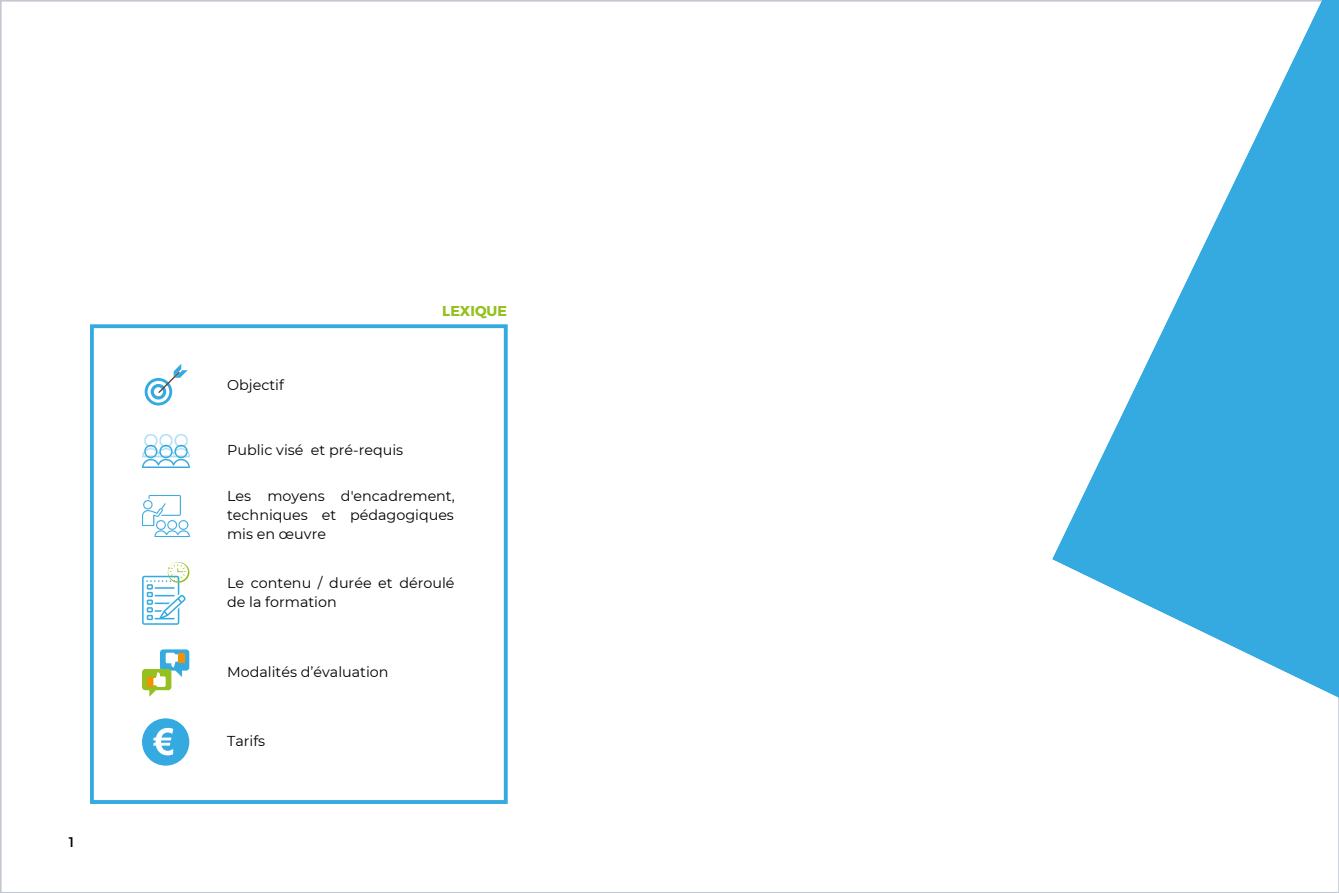
<style>
.page{position:relative;width:1339px;height:893px;background:#fff}
.page>*{position:absolute;margin:0;border:0;box-sizing:border-box;transform-origin:0 0}
.t1{font:14.35px/19.1px "Montserrat";color:#000;text-align:justify}
.t2{font:700 14.35px "Montserrat";color:#94c11f}
.t3{font:14px "Montserrat";color:#000}
</style>
<div class="page">
<svg style="left:1052px;top:0;width:287px;height:713px;fill:#34aae1"></svg>
<svg style="left:90px;top:324px;width:418px;height:480px"></svg>
<svg style="left:143px;top:376px;width:31px;height:31px"></svg>
<svg style="left:145px;top:378px;width:27px;height:27px"></svg>
<svg style="left:148px;top:381px;width:21px;height:21px"></svg>
<div style="left:151px;top:384px;width:15px;height:15px;background:#34aae1;border-radius:50%"></div>
<div style="left:154px;top:387px;width:9px;height:9px;background:#fff;border-radius:50%"></div>
<svg style="left:158px;top:364px;width:30px;height:29px"></svg>
<svg style="left:142px;top:649px;width:47px;height:47px"></svg>
<svg style="left:142px;top:562px;width:47px;height:62px"></svg>
<div style="left:142px;top:718px;width:47px;height:47px;background:#34aae1;border-radius:50%"></div>
<svg style="left:153px;top:727px;width:20px;height:28px"></svg>
<img style="left:142px;top:434px;width:47px;height:33px">
<img style="left:142px;top:496px;width:47px;height:40px">
<p class="t3" style="left:69px;top:832px;width:7px">1</p>
<p class="t1" style="left:227px;top:375px;width:58px">Objectif</p>
<p class="t2" style="left:442px;top:302px;width:66px">LEXIQUE</p>
<p class="t1" style="left:227px;top:440px;width:178px">Public visé et pré-requis</p>
<p class="t1" style="left:227px;top:486px;width:229px">Les moyens d'encadrement, techniques et pédagogiques mis en œuvre</p>
<p class="t1" style="left:227px;top:573px;width:229px">Le contenu / durée et déroulé de la formation</p>
<p class="t1" style="left:227px;top:662px;width:163px">Modalités d’évaluation</p>
<p class="t1" style="left:227px;top:731px;width:40px">Tarifs</p>
</div>
